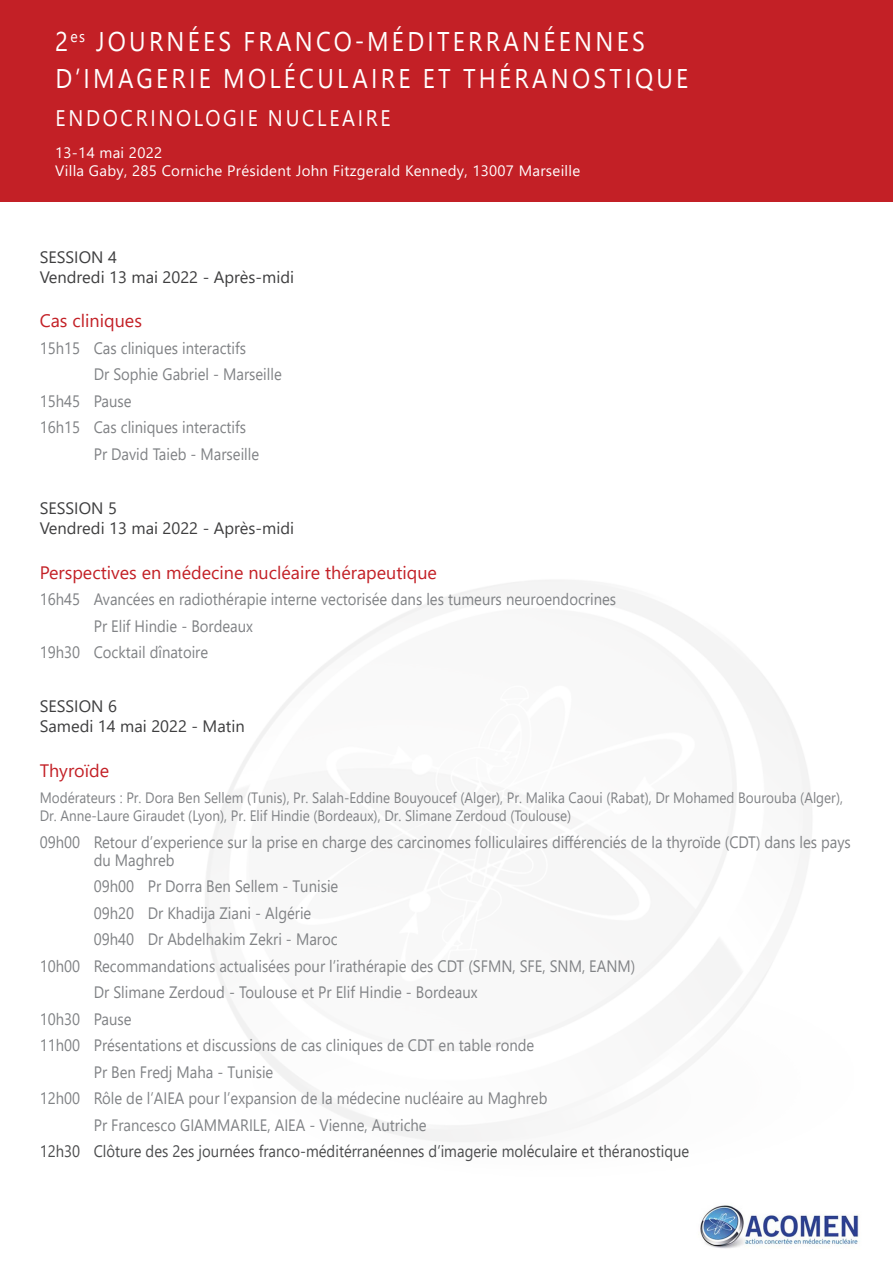
<style>
.page{position:relative;width:893px;height:1263px;background:#fff}
.page>*{position:absolute;margin:0;border:0;box-sizing:border-box;transform-origin:0 0}
.t1{font:27px "Segoe UI";letter-spacing:.135em;color:#fff;scale:.89 1}
.t2{font:22.5px "Segoe UI";letter-spacing:.135em;color:#fff;scale:.89 1}
.t3{font:18px "Segoe UI";color:#c32026}
.t4{font:16.5px/18px "Segoe UI";color:#808285;scale:.9 1}
.t5{font:16.5px/19.8px "Segoe UI";color:#3e3e3f}
.t6{font:16.5px "Segoe UI";color:#4b4c4d;scale:.9 1}
.t7{font:15px/18px "Segoe UI";color:#808285;scale:.9 1}
.t8{font:15px/18px "Segoe UI";letter-spacing:.02em;color:#fff}
</style>
<div class="page">
<img style="left:698px;top:1203px;width:163px;height:47px">
<div style="left:0;top:0;width:893px;height:202px;background:#c32026"></div>
<p class="t1" style="left:55px;top:16px;width:664px">2<sup>es</sup> JOURNÉES FRANCO-MÉDITERRANÉENNES</p>
<p class="t1" style="left:56px;top:53px;width:712px">D’IMAGERIE MOLÉCULAIRE ET THÉRANOSTIQUE</p>
<p class="t2" style="left:56px;top:97px;width:378px">ENDOCRINOLOGIE NUCLEAIRE</p>
<p class="t8" style="left:55px;top:143px;width:527px">13-14 mai 2022<br>Villa Gaby, 285 Corniche Président John Fitzgerald Kennedy, 13007 Marseille</p>
<p class="t5" style="left:40px;top:246px;width:256px">SESSION 4<br>Vendredi 13 mai 2022 - Après-midi</p>
<p class="t3" style="left:40px;top:304px;width:104px">Cas cliniques</p>
<p class="t4" style="left:40px;top:337px;width:231px">15h15 Cas cliniques interactifs</p>
<p class="t4" style="left:94px;top:364px;width:211px">Dr Sophie Gabriel - Marseille</p>
<p class="t4" style="left:40px;top:390px;width:104px">15h45 Pause</p>
<p class="t4" style="left:40px;top:417px;width:231px">16h15 Cas cliniques interactifs</p>
<p class="t4" style="left:94px;top:443px;width:185px">Pr David Taieb - Marseille</p>
<p class="t5" style="left:40px;top:497px;width:256px">SESSION 5<br>Vendredi 13 mai 2022 - Après-midi</p>
<p class="t3" style="left:40px;top:555px;width:399px">Perspectives en médecine nucléaire thérapeutique</p>
<p class="t4" style="left:40px;top:589px;width:642px">16h45 Avancées en radiothérapie interne vectorisée dans les tumeurs neuroendocrines</p>
<p class="t4" style="left:94px;top:615px;width:179px">Pr Elif Hindie - Bordeaux</p>
<p class="t4" style="left:40px;top:642px;width:189px">19h30 Cocktail dînatoire</p>
<p class="t5" style="left:40px;top:695px;width:207px">SESSION 6<br>Samedi 14 mai 2022 - Matin</p>
<p class="t3" style="left:40px;top:753px;width:71px">Thyroïde</p>
<p class="t7" style="left:40px;top:788px;width:894px">Modérateurs : Pr. Dora Ben Sellem (Tunis), Pr. Salah-Eddine Bouyoucef (Alger), Pr. Malika Caoui (Rabat), Dr Mohamed Bourouba (Alger),<br>Dr. Anne-Laure Giraudet (Lyon), Pr. Elif Hindie (Bordeaux), Dr. Slimane Zerdoud (Toulouse)</p>
<p class="t4" style="left:94px;top:831px;width:843px;text-indent:-54px">09h00 Retour d’experience sur la prise en charge des carcinomes folliculaires différenciés de la thyroïde (CDT) dans les pays du Maghreb</p>
<p class="t4" style="left:94px;top:876px;width:273px">09h00 Pr Dorra Ben Sellem - Tunisie</p>
<p class="t4" style="left:94px;top:902px;width:243px">09h20 Dr Khadija Ziani - Algérie</p>
<p class="t4" style="left:94px;top:929px;width:273px">09h40 Dr Abdelhakim Zekri - Maroc</p>
<p class="t4" style="left:40px;top:955px;width:663px">10h00 Recommandations actualisées pour l’irathérapie des CDT (SFMN, SFE, SNM, EANM)</p>
<p class="t4" style="left:94px;top:982px;width:428px">Dr Slimane Zerdoud - Toulouse et Pr Elif Hindie - Bordeaux</p>
<p class="t4" style="left:40px;top:1008px;width:104px">10h30 Pause</p>
<p class="t4" style="left:40px;top:1035px;width:551px">11h00 Présentations et discussions de cas cliniques de CDT en table ronde</p>
<p class="t4" style="left:94px;top:1061px;width:201px">Pr Ben Fredj Maha - Tunisie</p>
<p class="t4" style="left:40px;top:1088px;width:566px">12h00 Rôle de l’AIEA pour l’expansion de la médecine nucléaire au Maghreb</p>
<p class="t4" style="left:94px;top:1114px;width:372px">Pr Francesco GIAMMARILE, AIEA - Vienne, Autriche</p>
<p class="t6" style="left:40px;top:1136px;width:723px">12h30 Clôture des 2es journées franco-méditérranéennes d’imagerie moléculaire et théranostique</p>
</div>
